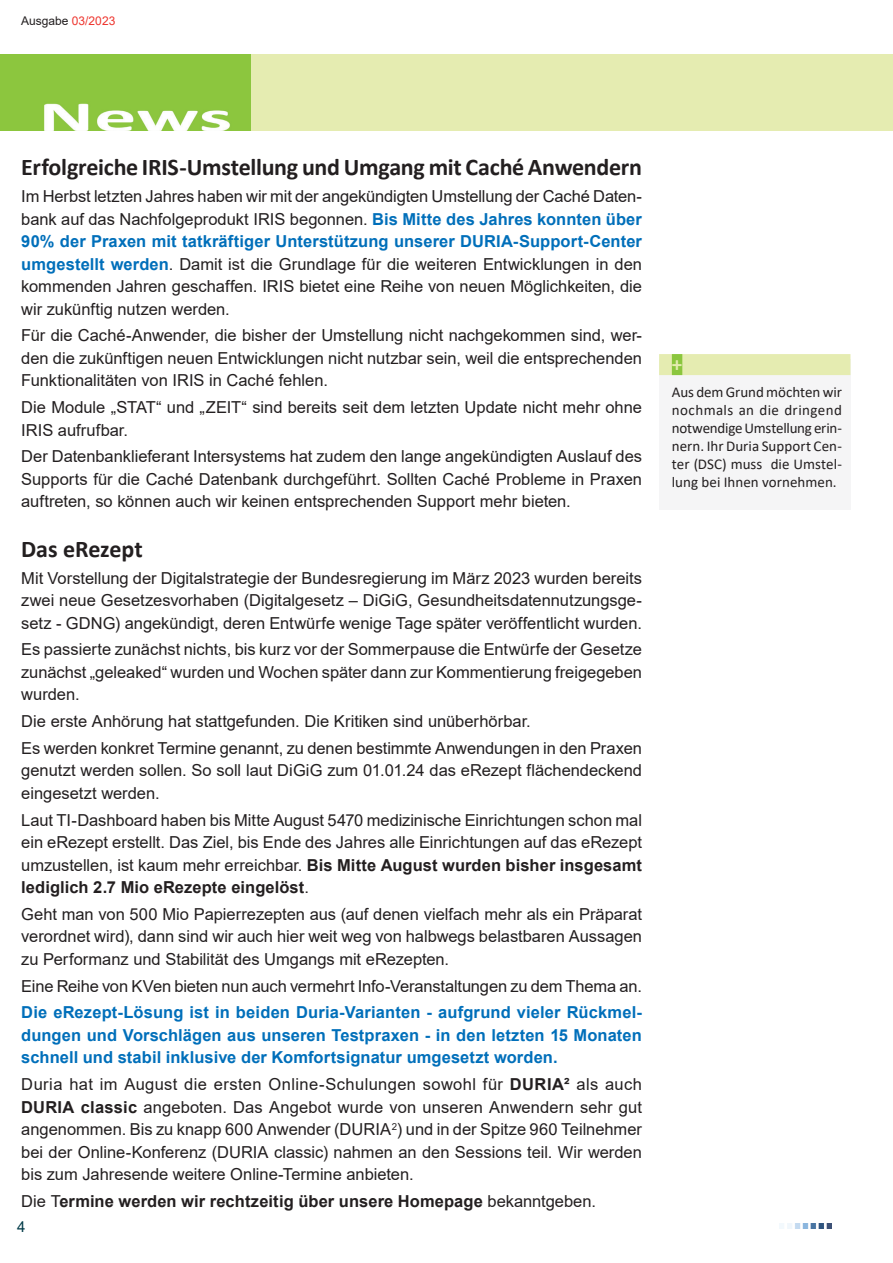
<style>
.page{position:relative;width:893px;height:1263px;background:#fff}
.page>*{position:absolute;margin:0;border:0;box-sizing:border-box;transform-origin:0 0}
.Leitartikel_ueb{font:700 24px "Calibri";letter-spacing:-.01em;color:#231f20}
.plus{font:700 21px "Calibri";color:#e5ecb1}
.Leitartikel_fließ{font:16.5px/22.5px "Arial";color:#231f20;text-align:justify}
.Leitartikel_fließ-2{font:700 16.5px/22.5px "Arial";letter-spacing:.005em;color:#006fba;text-align:justify}
.Leitartikel_fließ-3{font:700 16.5px "Arial";letter-spacing:.005em;color:#231f20}
.text_in_box_news{font:15px/18px "Calibri";color:#231f20;text-align:justify}
.t1{font:15px "Arial";color:#003a47}
.t2{font:12px "Arial";color:#231f20}
.s1{color:#ee342d}
.s2{font-weight:700;color:#006fba}
.s3{font-weight:700}
.s4{font-weight:400}
</style>
<div class="page">
<img style="left:779px;top:1224px;width:52px;height:5px">
<div style="left:0;top:54px;width:893px;height:77px;background:#e5ecb1"></div>
<img style="left:0;top:54px;width:251px;height:77px">
<div style="left:659px;top:359px;width:191px;height:151px;background:#f5f5f6"></div>
<div style="left:659px;top:354px;width:191px;height:21px;background:#e5ecb1"></div>
<div style="left:672px;top:354px;width:10px;height:21px;background:#8bc63e"></div>
<p class="t2" style="left:21px;top:12px;width:96px">Ausgabe <span class="s1">03/2023</span></p>
<p class="Leitartikel_ueb" style="left:21px;top:150px;width:622px">Erfolgreiche IRIS-Umstellung und Umgang mit Caché Anwendern</p>
<p class="Leitartikel_fließ" style="left:21px;top:185px;width:622px">Im Herbst letzten Jahres haben wir mit der angekündigten Umstellung der Caché Daten&shy;bank auf das Nachfolgeprodukt IRIS begonnen. <span class="s2">Bis Mitte des Jahres konnten über 90% der Praxen mit tatkräftiger Unterstützung unserer DURIA-Support-Center umgestellt werden</span>. Damit ist die Grundlage für die weiteren Entwicklungen in den kommenden Jahren geschaffen. IRIS bietet eine Reihe von neuen Möglichkeiten, die wir zukünftig nutzen werden.</p>
<p class="Leitartikel_fließ" style="left:21px;top:324px;width:622px">Für die Caché-Anwender, die bisher der Umstellung nicht nachgekommen sind, wer&shy;den die zukünftigen neuen Entwicklungen nicht nutzbar sein, weil die entsprechenden Funktionalitäten von IRIS in Caché fehlen.</p>
<p class="Leitartikel_fließ" style="left:21px;top:396px;width:622px">Die Module „STAT“ und „ZEIT“ sind bereits seit dem letzten Update nicht mehr ohne<br>IRIS aufrufbar.</p>
<p class="Leitartikel_fließ" style="left:21px;top:445px;width:622px">Der Datenbanklieferant Intersystems hat zudem den lange angekündigten Auslauf des Supports für die Caché Datenbank durchgeführt. Sollten Caché Probleme in Praxen auftreten, so können auch wir keinen entsprechenden Support mehr bieten.</p>
<p class="Leitartikel_ueb" style="left:21px;top:532px;width:123px">Das eRezept</p>
<p class="Leitartikel_fließ" style="left:21px;top:566px;width:622px">Mit Vorstellung der Digitalstrategie der Bundesregierung im März 2023 wurden bereits zwei neue Gesetzesvorhaben (Digitalgesetz – DiGiG, Gesundheitsdatennutzungsge&shy;setz - GDNG) angekündigt, deren Entwürfe wenige Tage später veröffentlicht wurden.</p>
<p class="Leitartikel_fließ" style="left:21px;top:638px;width:622px">Es passierte zunächst nichts, bis kurz vor der Sommerpause die Entwürfe der Gesetze zunächst „geleaked“ wurden und Wochen später dann zur Kommentierung freigegeben wurden.</p>
<p class="Leitartikel_fließ" style="left:21px;top:710px;width:511px">Die erste Anhörung hat stattgefunden. Die Kritiken sind unüberhörbar.</p>
<p class="Leitartikel_fließ" style="left:21px;top:737px;width:622px">Es werden konkret Termine genannt, zu denen bestimmte Anwendungen in den Praxen genutzt werden sollen. So soll laut DiGiG zum 01.01.24 das eRezept flächendeckend eingesetzt werden.</p>
<p class="Leitartikel_fließ" style="left:21px;top:808px;width:622px">Laut TI-Dashboard haben bis Mitte August 5470 medizinische Einrichtungen schon mal ein eRezept erstellt. Das Ziel, bis Ende des Jahres alle Einrichtungen auf das eRezept umzustellen, ist kaum mehr erreichbar. <span class="s3">Bis Mitte August wurden bisher insgesamt lediglich 2.7 Mio eRezepte eingelöst</span>.</p>
<p class="Leitartikel_fließ" style="left:21px;top:903px;width:622px">Geht man von 500 Mio Papierrezepten aus (auf denen vielfach mehr als ein Präparat verordnet wird), dann sind wir auch hier weit weg von halbwegs belastbaren Aussagen zu Performanz und Stabilität des Umgangs mit eRezepten.</p>
<p class="Leitartikel_fließ" style="left:21px;top:974px;width:622px">Eine Reihe von KVen bieten nun auch vermehrt Info-Veranstaltungen zu dem Thema an.</p>
<p class="Leitartikel_fließ-2" style="left:21px;top:1001px;width:622px">Die eRezept-Lösung ist in beiden Duria-Varianten - aufgrund vieler Rückmel&shy;dungen und Vorschlägen aus unseren Testpraxen - in den letzten 15 Monaten schnell und stabil inklusive der Komfortsignatur umgesetzt worden.</p>
<p class="Leitartikel_fließ" style="left:21px;top:1073px;width:622px">Duria hat im August die ersten Online-Schulungen sowohl für <span class="s3">DURIA²</span> als auch <span class="s3">DURIA classic</span> angeboten. Das Angebot wurde von unseren Anwendern sehr gut angenommen. Bis zu knapp 600 Anwender (DURIA<sup>2</sup>) und in der Spitze 960 Teilnehmer bei der Online-Konferenz (DURIA classic) nahmen an den Sessions teil. Wir werden bis zum Jahresende weitere Online-Termine anbieten.</p>
<p class="Leitartikel_fließ-3" style="left:21px;top:1189px;width:576px"><span class="s4">Die T</span>ermine werden wir rechtzeitig über unsere Homepage <span class="s4">bekanntgeben.</span></p>
<p class="t1" style="left:17px;top:1216px;width:10px">4</p>
<p class="plus" style="left:672px;top:349px;width:12px">+</p>
<p class="text_in_box_news" style="left:672px;top:383px;width:172px">Aus dem Grund möchten wir nochmals an die dringend notwendige Umstellung erin&shy;nern. Ihr Duria Support Cen&shy;ter (DSC) muss die Umstel&shy;lung bei Ihnen vornehmen.</p>
</div>
